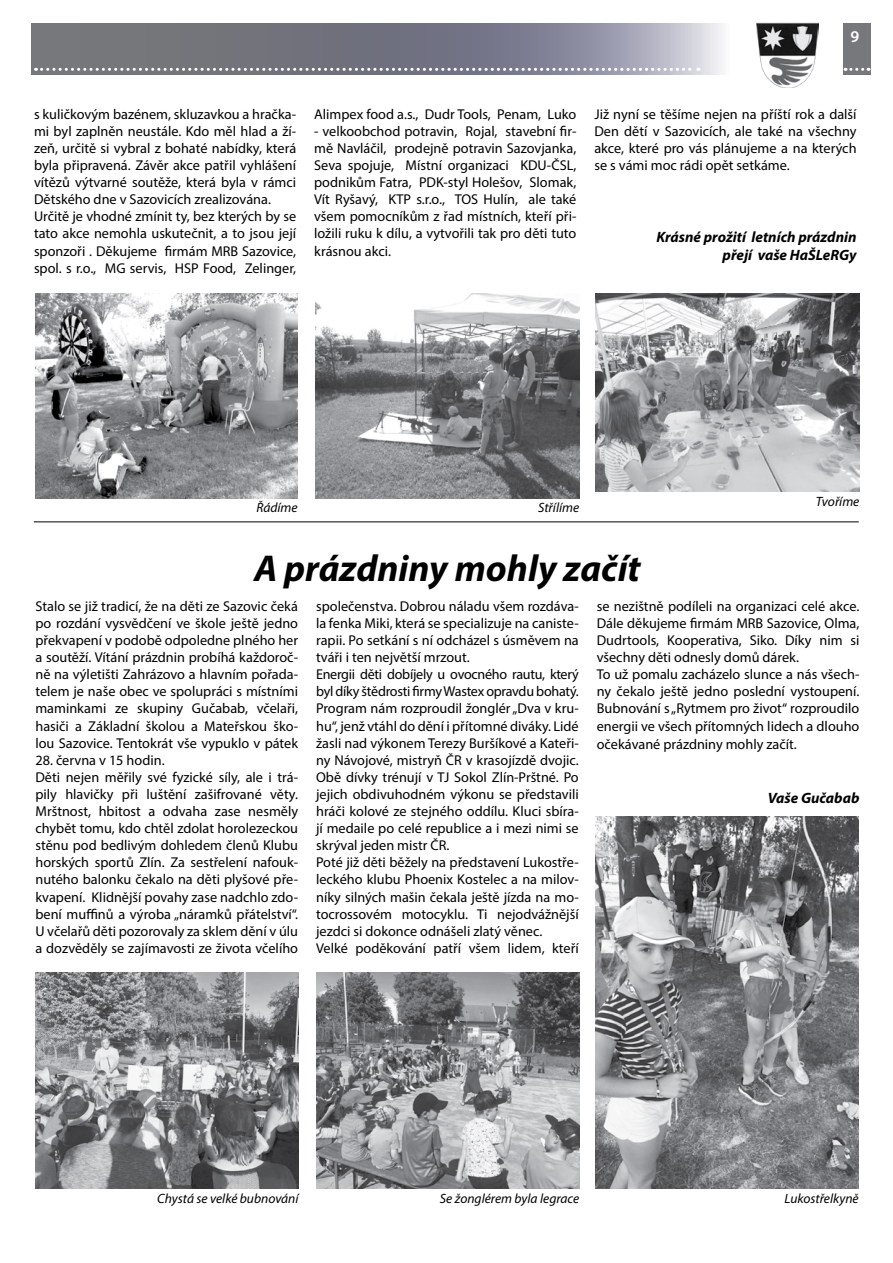
<style>
.page{position:relative;width:893px;height:1263px;background:#fff}
.page>*{position:absolute;margin:0;border:0;box-sizing:border-box;transform-origin:0 0}
.t1{font:italic 700 37.5px "Myriad Pro";color:#000}
.t2{font:600 16.5px "Myriad Pro";color:#fff}
.t3{font:italic 700 15px/18px "Myriad Pro";color:#000;text-align:right}
.t4{font:14.25px/17.1px "Myriad Pro";color:#000}
.t5{font:italic 13.5px "Myriad Pro";color:#000}
</style>
<div class="page">
<img style="left:756px;top:22px;width:62px;height:65px">
<svg style="left:31px;top:23px;width:690px;height:51px;background:#82838f"></svg>
<div style="left:843px;top:23px;width:27px;height:51px;background:#77787b"></div>
<svg style="left:36px;top:68px;width:663px;height:3px"></svg>
<svg style="left:845px;top:68px;width:24px;height:3px"></svg>
<img style="left:596px;top:294px;width:263px;height:198px">
<img style="left:316px;top:294px;width:263px;height:204px">
<img style="left:35px;top:294px;width:263px;height:204px">
<img style="left:596px;top:816px;width:263px;height:372px">
<img style="left:316px;top:972px;width:263px;height:216px">
<img style="left:35px;top:972px;width:264px;height:216px">
<hr style="left:34px;top:522px;width:825px;height:1px;background:#000">
<p class="t2" style="left:850px;top:26px;width:10px">9</p>
<p class="t4" style="left:34px;top:105px;width:264px">s kuličkovým bazénem, skluzavkou a hračka&shy;mi byl zaplněn neustále. Kdo měl hlad a ží&shy;zeň, určitě si vybral z bohaté nabídky, která byla připravená. Závěr akce patřil vyhlášení vítězů výtvarné soutěže, která byla v rámci Dětského dne v Sazovicích zrealizována.<br>Určitě je vhodné zmínit ty, bez kterých by se tato akce nemohla uskutečnit, a to jsou její sponzoři . Děkujeme firmám MRB Sazovice, spol. s r.o., MG servis, HSP Food, Zelinger,</p>
<p class="t4" style="left:314px;top:105px;width:264px">Alimpex food a.s., Dudr Tools, Penam, Luko</p>
<p class="t4" style="left:314px;top:122px;width:264px;text-align:justify">- velkoobchod potravin, Rojal, stavební fir&shy;mě Navláčil, prodejně potravin Sazovjanka, Seva spojuje, Místní organizaci KDU-ČSL, podnikům Fatra, PDK-styl Holešov, Slomak, Vít Ryšavý, KTP s.r.o., TOS Hulín, ale také všem pomocníkům z řad místních, kteří při&shy;ložili ruku k dílu, a vytvořili tak pro děti tuto krásnou akci.</p>
<p class="t4" style="left:594px;top:105px;width:264px;text-align:justify">Již nyní se těšíme nejen na příští rok a další Den dětí v Sazovicích, ale také na všechny akce, které pro vás plánujeme a na kterých se s vámi moc rádi opět setkáme.</p>
<p class="t3" style="left:656px;top:227px;width:202px">Krásné prožití letních prázdnin přejí vaše HaŠLeRGy</p>
<p class="t5" style="left:256px;top:500px;width:43px">Řádíme</p>
<p class="t5" style="left:538px;top:500px;width:43px">Střílíme</p>
<p class="t5" style="left:816px;top:493px;width:45px">Tvoříme</p>
<h1 class="t1" style="left:254px;top:544px;width:388px">A prázdniny mohly začít</h1>
<p class="t4" style="left:35px;top:597px;width:264px;text-align:justify">Stalo se již tradicí, že na děti ze Sazovic čeká po rozdání vysvědčení ve škole ještě jedno překvapení v podobě odpoledne plného her a soutěží. Vítání prázdnin probíhá každoroč&shy;ně na výletišti Zahrázovo a hlavním pořada&shy;telem je naše obec ve spolupráci s místními maminkami ze skupiny Gučabab, včelaři, hasiči a Základní školou a Mateřskou ško&shy;lou Sazovice. Tentokrát vše vypuklo v pátek</p>
<p class="t4" style="left:35px;top:751px;width:264px">28. června v 15 hodin.<br>Děti nejen měřily své fyzické síly, ale i trá&shy;pily hlavičky při luštění zašifrované věty.<br>Mrštnost, hbitost a odvaha zase nesměly chybět tomu, kdo chtěl zdolat horolezeckou stěnu pod bedlivým dohledem členů Klubu horských sportů Zlín. Za sestřelení nafouk&shy;nutého balonku čekalo na děti plyšové pře&shy;kvapení. Klidnější povahy zase nadchlo zdo&shy;bení muffinů a výroba „náramků přátelství“.<br>U včelařů děti pozorovaly za sklem dění v úlu a dozvěděly se zajímavosti ze života včelího</p>
<p class="t4" style="left:316px;top:597px;width:264px">společenstva. Dobrou náladu všem rozdáva&shy;la fenka Miki, která se specializuje na caniste&shy;rapii. Po setkání s ní odcházel s úsměvem na tváři i ten největší mrzout.<br>Energii děti dobíjely u ovocného rautu, který byl díky štědrosti firmy Wastex opravdu bohatý.<br>Program nám rozproudil žonglér „Dva v kru&shy;hu“, jenž vtáhl do dění i přítomné diváky. Lidé žasli nad výkonem Terezy Buršíkové a Kateři&shy;ny Návojové, mistryň ČR v krasojízdě dvojic.<br>Obě dívky trénují v TJ Sokol Zlín-Prštné. Po jejich obdivuhodném výkonu se představili hráči kolové ze stejného oddílu. Kluci sbíra&shy;jí medaile po celé republice a i mezi nimi se skrýval jeden mistr ČR.<br>Poté již děti běžely na představení Lukostře&shy;leckého klubu Phoenix Kostelec a na milov&shy;níky silných mašin čekala ještě jízda na mo&shy;tocrossovém motocyklu. Ti nejodvážnější jezdci si dokonce odnášeli zlatý věnec.<br>Velké poděkování patří všem lidem, kteří</p>
<p class="t4" style="left:597px;top:597px;width:264px">se nezištně podíleli na organizaci celé akce.<br>Dále děkujeme firmám MRB Sazovice, Olma, Dudrtools, Kooperativa, Siko. Díky nim si všechny děti odnesly domů dárek.<br>To už pomalu zacházelo slunce a nás všech&shy;ny čekalo ještě jedno poslední vystoupení.<br>Bubnování s „Rytmem pro život“ rozproudilo energii ve všech přítomných lidech a dlouho očekávané prázdniny mohly začít.</p>
<p class="t3" style="left:768px;top:788px;width:93px">Vaše Gučabab</p>
<p class="t5" style="left:157px;top:1190px;width:143px">Chystá se velké bubnování</p>
<p class="t5" style="left:440px;top:1190px;width:141px">Se žonglérem byla legrace</p>
<p class="t5" style="left:785px;top:1190px;width:76px">Lukostřelkyně</p>
</div>
